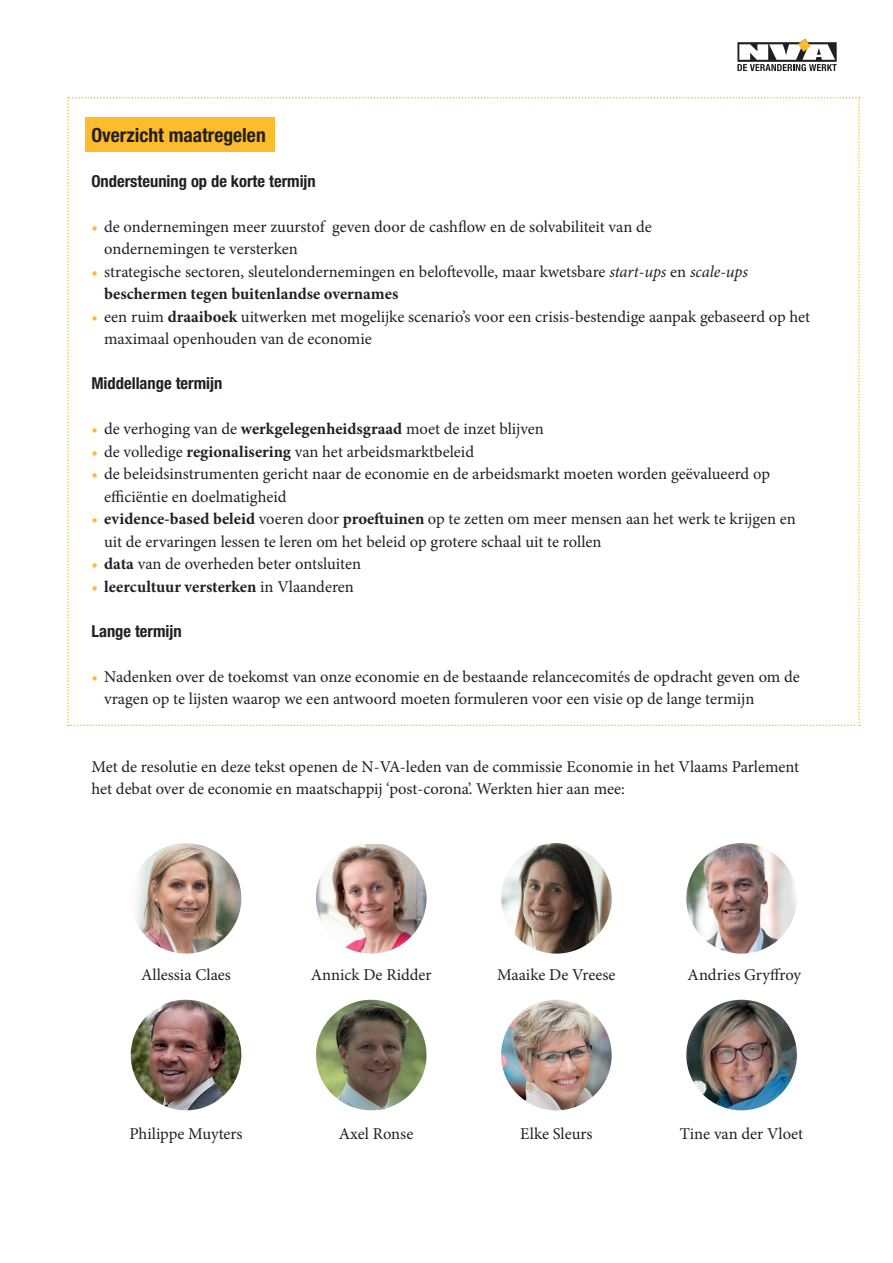
<style>
.page{position:relative;width:893px;height:1263px;background:#fff}
.page>*{position:absolute;margin:0;border:0;box-sizing:border-box;transform-origin:0 0}
.t1{font:700 condensed 19.5px "Helvetica Neue LT Std";color:#231f20}
.t2{font:16.5px/22.5px "Minion Pro";color:#231f20}
.t3{font:700 condensed 16.5px "Helvetica Neue LT Std";color:#231f20}
.t4{font:700 16.5px "Minion Pro";letter-spacing:-.005em;color:#231f20}
.s1{color:#fdbb2e}
.s2{font-style:italic}
.s3{font-weight:700}
.s4{font-weight:400;color:#fdbb2e}
.s5{font-weight:400}
</style>
<div class="page">
<svg style="left:67px;top:97px;width:793px;height:629px"></svg>
<img style="left:131px;top:843px;width:110px;height:111px;border-radius:55px">
<img style="left:131px;top:1000px;width:110px;height:110px;border-radius:55px">
<img style="left:316px;top:844px;width:110px;height:110px">
<img style="left:316px;top:1000px;width:110px;height:110px;border-radius:55px">
<img style="left:686px;top:843px;width:111px;height:111px;border-radius:55px">
<img style="left:686px;top:1000px;width:111px;height:110px;border-radius:55px">
<div style="left:85px;top:118px;width:190px;height:34px;background:#fdbb2e"></div>
<svg style="left:737px;top:39px;width:100px;height:32px"></svg>
<img style="left:501px;top:843px;width:111px;height:111px;border-radius:55px">
<img style="left:501px;top:1000px;width:111px;height:110px;border-radius:55px">
<p class="t1" style="left:91px;top:123px;width:176px">Overzicht maatregelen</p>
<p class="t3" style="left:91px;top:171px;width:226px">Ondersteuning op de korte termijn</p>
<p class="t2" style="left:104px;top:215px;width:549px;text-indent:-13px"><span class="s1">•</span> de ondernemingen meer zuurstof geven door de cashflow en de solvabiliteit van de ondernemingen te versterken</p>
<p class="t2" style="left:104px;top:260px;width:645px;text-indent:-13px"><span class="s1">•</span> strategische sectoren, sleutelondernemingen en beloftevolle, maar kwetsbare <span class="s2">start-ups</span> en <span class="s2">scale-ups </span><span class="s3">beschermen tegen buitenlandse overnames</span></p>
<p class="t2" style="left:104px;top:305px;width:708px;text-indent:-13px"><span class="s1">•</span> een ruim <span class="s3">draaiboek</span> uitwerken met mogelijke scenario’s voor een crisis-bestendige aanpak gebaseerd op het maximaal openhouden van de economie</p>
<p class="t3" style="left:91px;top:373px;width:132px">Middellange termijn</p>
<p class="t2" style="left:91px;top:418px;width:454px"><span class="s1">•</span> de verhoging van de <span class="s3">werkgelegenheidsgraad</span> moet de inzet blijven</p>
<p class="t2" style="left:91px;top:440px;width:384px"><span class="s1">•</span> de volledige <span class="s3">regionalisering</span> van het arbeidsmarktbeleid</p>
<p class="t2" style="left:104px;top:463px;width:667px;text-indent:-13px"><span class="s1">•</span> de beleidsinstrumenten gericht naar de economie en de arbeidsmarkt moeten worden geëvalueerd op efficiëntie en doelmatigheid</p>
<p class="t2" style="left:91px;top:508px;width:706px"><span class="s1">•</span> <span class="s3">evidence-based beleid</span> voeren door <span class="s3">proeftuinen</span> op te zetten om meer mensen aan het werk te krijgen en</p>
<p class="t2" style="left:104px;top:530px;width:499px">uit de ervaringen lessen te leren om het beleid op grotere schaal uit te rollen</p>
<p class="t2" style="left:91px;top:553px;width:271px"><span class="s1">•</span> <span class="s3">data</span> van de overheden beter ontsluiten</p>
<p class="t4" style="left:91px;top:575px;width:264px"><span class="s4">•</span> leercultuur versterken <span class="s5">in Vlaanderen</span></p>
<p class="t3" style="left:91px;top:621px;width:92px">Lange termijn</p>
<p class="t2" style="left:104px;top:665px;width:697px;text-indent:-13px"><span class="s1">•</span> Nadenken over de toekomst van onze economie en de bestaande relancecomités de opdracht geven om de vragen op te lijsten waarop we een antwoord moeten formuleren voor een visie op de lange termijn</p>
<p class="t2" style="left:91px;top:755px;width:709px">Met de resolutie en deze tekst openen de N-VA-leden van de commissie Economie in het Vlaams Parlement het debat over de economie en maatschappij ‘post-corona’. Werkten hier aan mee:</p>
<p class="t2" style="left:141px;top:963px;width:91px">Allessia Claes</p>
<p class="t2" style="left:129px;top:1123px;width:115px">Philippe Muyters</p>
<p class="t2" style="left:311px;top:963px;width:122px">Annick De Ridder</p>
<p class="t2" style="left:339px;top:1123px;width:76px">Axel Ronse</p>
<p class="t2" style="left:497px;top:963px;width:120px">Maaike De Vreese</p>
<p class="t2" style="left:520px;top:1123px;width:74px">Elke Sleurs</p>
<p class="t2" style="left:688px;top:963px;width:115px">Andries Gryffroy</p>
<p class="t2" style="left:680px;top:1123px;width:125px">Tine van der Vloet</p>
</div>
